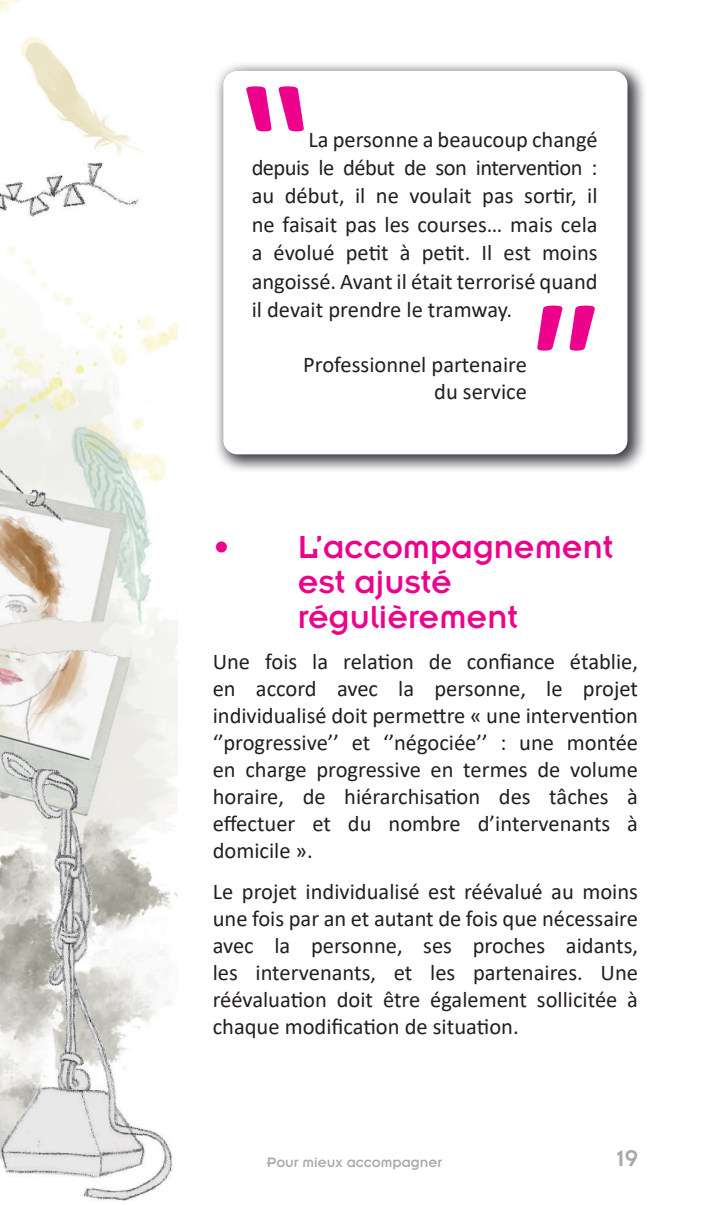
<style>
.page{position:relative;width:709px;height:1205px;background:#fff}
.page>*{position:absolute;margin:0;border:0;box-sizing:border-box;transform-origin:0 0}
.t1{font:35px/35px "Insignia LT Std";color:#ed028c}
.t2{font:25px "Insignia LT Std";color:#a8a9ad}
.t3{font:22.5px/27px "Calibri";color:#231f20;text-align:justify}
.t4{font:15px "Insignia LT Std";color:#a8a9ad}
</style>
<div class="page">
<img style="left:0;top:0;width:177px;height:1201px">
<img style="left:216px;top:64px;width:429px;height:407px">
<div style="left:223px;top:71px;width:404px;height:383px;background:#fff;border-radius:14px"></div>
<svg style="left:246px;top:86px;width:58px;height:45px"></svg>
<svg style="left:537px;top:305px;width:58px;height:46px"></svg>
<p class="t3" style="left:252px;top:125px;width:347px;line-height:28.2px;text-indent:57px">La personne a beaucoup changé depuis le début de son intervention : au début, il ne voulait pas sortir, il ne faisait pas les courses… mais cela a évolué petit à petit. Il est moins angoissé. Avant il était terrorisé quand il devait prendre le tramway.</p>
<p class="t3" style="left:303px;top:351px;width:225px;text-align:right">Professionnel partenaire du service</p>
<h1 class="t1" style="left:298px;top:529px;width:317px;text-indent:-85px">• L’accompagnement est ajusté régulièrement</h1>
<p class="t3" style="left:213px;top:647px;width:427px">Une fois la relation de confiance établie, en accord avec la personne, le projet individualisé doit permettre « une intervention ‘’progressive’’ et ‘’négociée’’ : une montée en charge progressive en termes de volume horaire, de hiérarchisation des tâches à effectuer et du nombre d’intervenants à domicile ».</p>
<p class="t3" style="left:213px;top:877px;width:427px">Le projet individualisé est réévalué au moins une fois par an et autant de fois que nécessaire avec la personne, ses proches aidants, les intervenants, et les partenaires. Une réévaluation doit être également sollicitée à chaque modification de situation.</p>
<p class="t4" style="left:267px;top:1155px;width:177px">Pour mieux accompagner</p>
<p class="t2" style="left:616px;top:1145px;width:23px">19</p>
</div>
